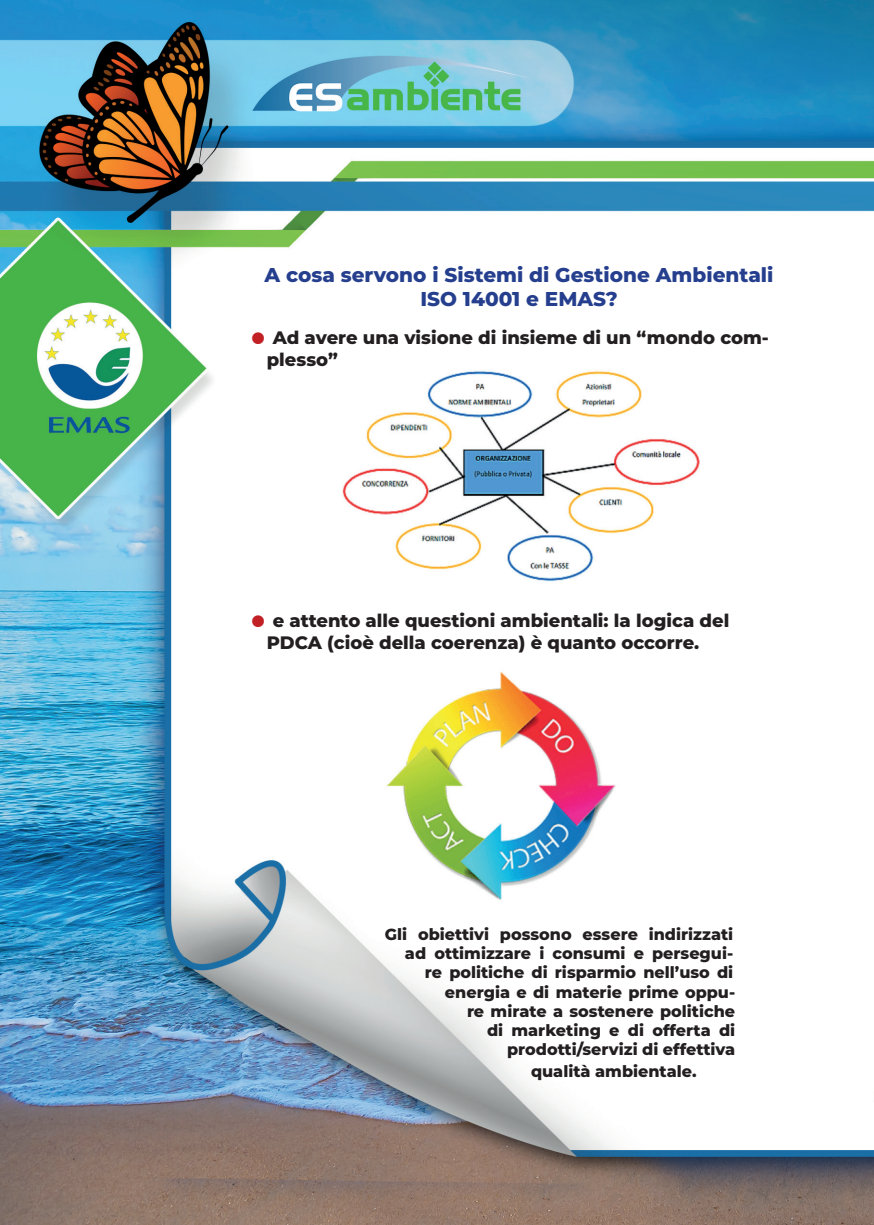
<style>
.page{position:relative;width:874px;height:1225px;background:#fff}
.page>*{position:absolute;margin:0;border:0;box-sizing:border-box;transform-origin:0 0}
.t1{font:800 20px/24px "Montserrat";color:#253f8e;text-align:center}
.t2{font:800 18px/21.6px "Montserrat";color:#231f20}
.t3{font:800 16px/19.2px "Montserrat";color:#231f20;text-align:right}
.s1{font-family:"Soho Gothic Pro";font-weight:500;font-size:32px;color:#c12025}
</style>
<div class="page">
<img style="left:0;top:0;width:873px;height:1225px">
<p class="t1" style="left:264px;top:261px;width:510px">A cosa servono i Sistemi di Gestione Ambientali<br>ISO 14001 e EMAS?</p>
<p class="t2" style="left:266px;top:326px;width:503px;text-indent:-17px"><span class="s1">•</span> Ad avere una visione di insieme di un “mondo com&shy;plesso”</p>
<p class="t2" style="left:266px;top:609px;width:464px;text-indent:-17px"><span class="s1">•</span> e attento alle questioni ambientali: la logica del<br>PDCA (cioè della coerenza) è quanto occorre.</p>
<p class="t3" style="left:385px;top:923px;width:352px">Gli obiettivi possono essere indirizzati ad ottimizzare i consumi e persegui-<br>re politiche di risparmio nell’uso di energia e di materie prime oppu-<br>re mirate a sostenere politiche<br>di marketing e di offerta di prodotti/servizi di effettiva</p>
<p class="t3" style="left:531px;top:1060px;width:167px">qualità ambientale.</p>
</div>
